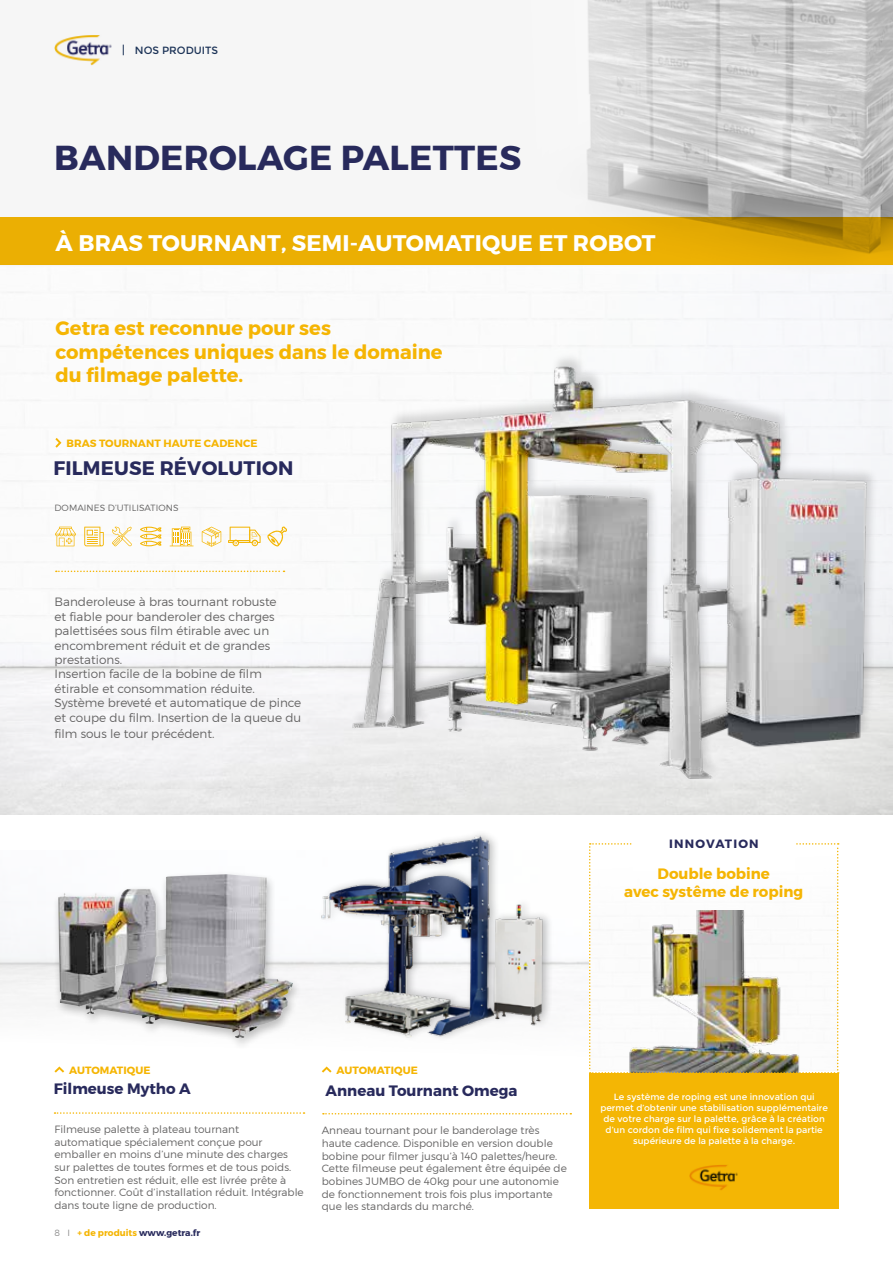
<style>
.page{position:relative;width:893px;height:1263px;background:#fff}
.page>*{position:absolute;margin:0;border:0;box-sizing:border-box;transform-origin:0 0}
.t1{font:700 34.5px "Montserrat";letter-spacing:.01em;color:#282a5c}
.t2{font:700 22.5px "Montserrat";letter-spacing:.01em;color:#fff}
.t3{font:700 19.5px/23.4px "Montserrat";color:#f5b503}
.t4{font:700 19.5px "Montserrat";letter-spacing:.01em;color:#282a5c}
.t5{font:700 15px "Montserrat";color:#282a5c}
.t6{font:700 15px/18px "Montserrat";color:#f5b503;text-align:center}
.t7{font:300 12px/14.4px "Montserrat";color:#646363}
.t8{font:700 12px "Montserrat";letter-spacing:.1em;color:#282a5c}
.t9{font:300 10.5px/12.6px "Montserrat";color:#646363}
.t10{font:700 10.5px "Montserrat";letter-spacing:.01em;color:#f5b503}
.t11{font:10.5px "Montserrat";color:#1d3458}
.t12{font:9px/10.8px "Montserrat";color:#fff;text-align:center}
.t13{font:700 9px "Montserrat";color:#282a5c}
.t14{font:300 9px "Montserrat";letter-spacing:.01em;color:#646363}
.s1{font-weight:300;color:#8a8a8a}
.s2{color:#f5b503}
</style>
<div class="page">
<img style="left:0;top:274px;width:893px;height:540px">
<div style="left:0;top:0;width:893px;height:265px;background:#f6f6f6"></div>
<img style="left:474px;top:0;width:419px;height:270px">
<img style="left:54px;top:35px;width:57px;height:31px">
<svg style="left:0;top:218px;width:893px;height:47px;background:#e4aa02"></svg>
<img style="left:347px;top:352px;width:545px;height:441px">
<svg style="left:56px;top:571px;width:228px;height:1px"></svg>
<svg style="left:55px;top:438px;width:6px;height:10px"></svg>
<div style="left:52px;top:870px;width:251px;height:180px;background:#000;opacity:.25"></div>
<img style="left:155px;top:877px;width:11px;height:56px">
<img style="left:316px;top:834px;width:241px;height:209px">
<svg style="left:322px;top:1066px;width:10px;height:6px"></svg>
<svg style="left:323px;top:1113px;width:248px;height:1px"></svg>
<svg style="left:54px;top:1066px;width:10px;height:6px"></svg>
<svg style="left:55px;top:1112px;width:250px;height:2px"></svg>
<svg style="left:55px;top:527px;width:21px;height:19px"></svg>
<svg style="left:84px;top:527px;width:20px;height:19px"></svg>
<svg style="left:112px;top:526px;width:20px;height:20px"></svg>
<svg style="left:140px;top:527px;width:21px;height:19px"></svg>
<svg style="left:170px;top:527px;width:23px;height:19px"></svg>
<svg style="left:202px;top:527px;width:19px;height:20px"></svg>
<svg style="left:228px;top:527px;width:33px;height:19px"></svg>
<svg style="left:267px;top:526px;width:20px;height:20px"></svg>
<div style="left:589px;top:1074px;width:249px;height:135px;background:#f4b604"></div>
<img style="left:589px;top:843px;width:250px;height:231px">
<div style="left:633px;top:840px;width:161px;height:30px;background:#fff"></div>
<img style="left:689px;top:1165px;width:49px;height:25px">
<p class="t11" style="left:135px;top:44px;width:85px">NOS PRODUITS</p>
<h1 class="t1" style="left:54px;top:136px;width:469px">BANDEROLAGE PALETTES</h1>
<h2 class="t2" style="left:56px;top:229px;width:602px">À BRAS TOURNANT, SEMI-AUTOMATIQUE ET ROBOT</h2>
<h3 class="t3" style="left:55px;top:317px;width:389px">Getra est reconnue pour ses compétences uniques dans le domaine du filmage palette.</h3>
<p class="t10" style="left:66px;top:436px;width:193px">BRAS TOURNANT HAUTE CADENCE</p>
<h3 class="t4" style="left:53px;top:456px;width:241px">FILMEUSE RÉVOLUTION</h3>
<p class="t14" style="left:55px;top:502px;width:126px">DOMAINES D’UTILISATIONS</p>
<p class="t7" style="left:55px;top:595px;width:248px">Banderoleuse à bras tournant robuste<br>et fiable pour banderoler des charges palettisées sous film étirable avec un encombrement réduit et de grandes prestations.<br>Insertion facile de la bobine de film étirable et consommation réduite.<br>Système breveté et automatique de pince et coupe du film. Insertion de la queue du</p>
<p class="t7" style="left:55px;top:726px;width:161px">film sous le tour précédent.</p>
<p class="t8" style="left:669px;top:837px;width:91px">INNOVATION</p>
<h3 class="t6" style="left:624px;top:865px;width:181px">Double bobine<br>avec systême de roping</h3>
<p class="t10" style="left:69px;top:1063px;width:83px">AUTOMATIQUE</p>
<p class="t10" style="left:336px;top:1063px;width:83px">AUTOMATIQUE</p>
<h3 class="t5" style="left:54px;top:1079px;width:138px">Filmeuse Mytho A</h3>
<p class="t9" style="left:54px;top:1123px;width:251px">Filmeuse palette à plateau tournant automatique spécialement conçue pour emballer en moins d’une minute des charges sur palettes de toutes formes et de tous poids.<br>Son entretien est réduit, elle est livrée prête à fonctionner. Coût d’installation réduit. Intégrable dans toute ligne de production.</p>
<h3 class="t5" style="left:326px;top:1081px;width:193px">Anneau Tournant Omega</h3>
<p class="t9" style="left:322px;top:1124px;width:247px">Anneau tournant pour le banderolage très haute cadence. Disponible en version double bobine pour filmer jusqu’à 140 palettes/heure.<br>Cette filmeuse peut également être équipée de bobines JUMBO de 40kg pour une autonomie de fonctionnement trois fois plus importante que les standards du marché.</p>
<p class="t12" style="left:600px;top:1092px;width:229px">Le système de roping est une innovation qui permet d’obtenir une stabilisation supplémentaire de votre charge sur la palette, grâce à la création d’un cordon de film qui fixe solidement la partie supérieure de la palette à la charge.</p>
<p class="t13" style="left:55px;top:1227px;width:147px"><span class="s1">8 I</span> <span class="s2">+ de produits</span> www.getra.fr</p>
</div>
